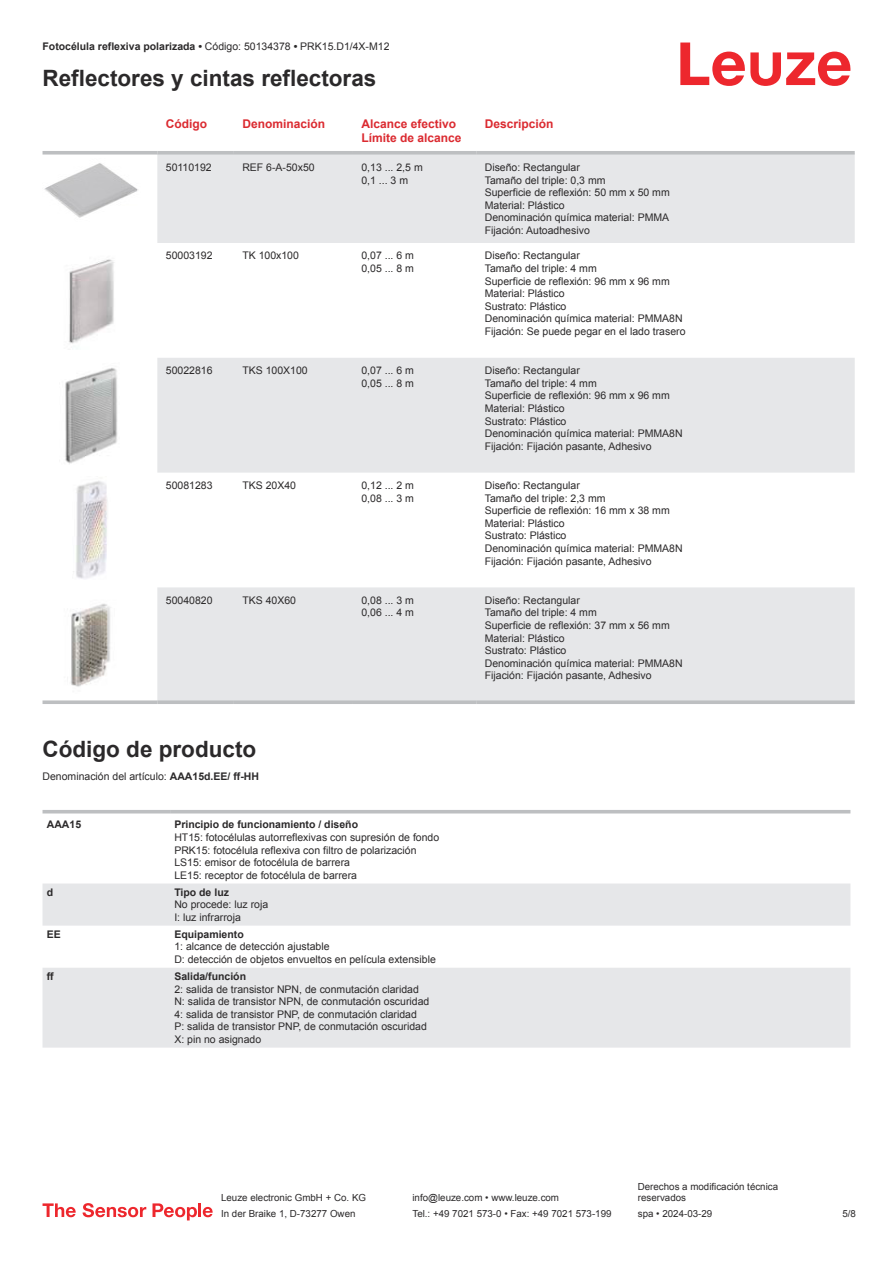
<style>
.page{position:relative;width:893px;height:1263px;background:#fff}
.page>*{position:absolute;margin:0;border:0;box-sizing:border-box;transform-origin:0 0}
.t1{font:700 22.5px "Arial";color:#2b292a}
.t2{font:700 12px/14.4px "Arial";color:#db2a30}
.t3{font:10.5px/12.6px "Arial";color:#2b292a}
.t4{font:700 10.5px "Arial";color:#2b292a}
.t5{font:9.75px/11.7px "Arial";color:#2b292a}
.s1{font-weight:400}
.s2{font-weight:700}
</style>
<div class="page">
<svg style="left:680px;top:43px;width:170px;height:43px"></svg>
<svg style="left:157px;top:155px;width:698px;height:545px;fill:#e6e7e9"></svg>
<svg style="left:43px;top:151px;width:114px;height:4px"></svg>
<svg style="left:157px;top:151px;width:77px;height:4px"></svg>
<svg style="left:234px;top:151px;width:119px;height:4px"></svg>
<svg style="left:353px;top:151px;width:123px;height:4px"></svg>
<svg style="left:476px;top:151px;width:379px;height:4px;background:#c1c3c5"></svg>
<svg style="left:43px;top:700px;width:114px;height:4px"></svg>
<svg style="left:157px;top:700px;width:77px;height:4px"></svg>
<svg style="left:234px;top:700px;width:119px;height:4px"></svg>
<svg style="left:353px;top:700px;width:123px;height:4px"></svg>
<svg style="left:476px;top:700px;width:379px;height:4px;background:#c1c3c5"></svg>
<img style="left:44px;top:163px;width:94px;height:55px">
<img style="left:69px;top:259px;width:45px;height:85px">
<img style="left:65px;top:368px;width:53px;height:96px">
<img style="left:73px;top:481px;width:34px;height:98px">
<img style="left:70px;top:603px;width:41px;height:84px">
<svg style="left:43px;top:813px;width:807px;height:1px"></svg>
<svg style="left:43px;top:883px;width:807px;height:164px;fill:#e6e7e9"></svg>
<hr style="left:43px;top:810px;width:127px;height:3px;background:#bdbfc1">
<hr style="left:170px;top:810px;width:680px;height:3px;background:#bdbfc1">
<svg style="left:43px;top:1203px;width:33px;height:14px"></svg>
<svg style="left:83px;top:1203px;width:63px;height:14px"></svg>
<svg style="left:153px;top:1203px;width:44px;height:17px"></svg>
<hr style="left:198px;top:1203px;width:3px;height:14px;background:#ed272d">
<svg style="left:203px;top:1207px;width:10px;height:10px"></svg>
<p class="t4" style="left:43px;top:43px;width:349px">Fotocélula reflexiva polarizada • <span class="s1">Código: 50134378</span> • <span class="s1">PRK15.D1/4X-M12</span></p>
<h1 class="t1" style="left:43px;top:70px;width:335px">Reflectores y cintas reflectoras</h1>
<p class="t2" style="left:166px;top:117px;width:43px">Código</p>
<p class="t2" style="left:242px;top:117px;width:84px">Denominación</p>
<p class="t2" style="left:361px;top:117px;width:102px">Alcance efectivo<br>Límite de alcance</p>
<p class="t2" style="left:485px;top:117px;width:70px">Descripción</p>
<p class="t3" style="left:166px;top:162px;width:47px">50110192</p>
<p class="t3" style="left:242px;top:162px;width:74px">REF 6-A-50x50</p>
<p class="t3" style="left:361px;top:162px;width:63px">0,13 ... 2,5 m<br>0,1 ... 3 m</p>
<p class="t3" style="left:485px;top:162px;width:186px">Diseño: Rectangular<br>Tamaño del triple: 0,3 mm<br>Superficie de reflexión: 50 mm x 50 mm<br>Material: Plástico<br>Denominación química material: PMMA<br>Fijación: Autoadhesivo</p>
<p class="t3" style="left:166px;top:250px;width:48px">50003192</p>
<p class="t3" style="left:242px;top:250px;width:58px">TK 100x100</p>
<p class="t3" style="left:361px;top:250px;width:54px">0,07 ... 6 m<br>0,05 ... 8 m</p>
<p class="t3" style="left:485px;top:250px;width:202px">Diseño: Rectangular<br>Tamaño del triple: 4 mm<br>Superficie de reflexión: 96 mm x 96 mm<br>Material: Plástico<br>Sustrato: Plástico<br>Denominación química material: PMMA8N<br>Fijación: Se puede pegar en el lado trasero</p>
<p class="t3" style="left:166px;top:365px;width:48px">50022816</p>
<p class="t3" style="left:242px;top:365px;width:67px">TKS 100X100</p>
<p class="t3" style="left:361px;top:365px;width:54px">0,07 ... 6 m<br>0,05 ... 8 m</p>
<p class="t3" style="left:485px;top:365px;width:199px">Diseño: Rectangular<br>Tamaño del triple: 4 mm<br>Superficie de reflexión: 96 mm x 96 mm<br>Material: Plástico<br>Sustrato: Plástico<br>Denominación química material: PMMA8N<br>Fijación: Fijación pasante, Adhesivo</p>
<p class="t3" style="left:166px;top:480px;width:48px">50081283</p>
<p class="t3" style="left:242px;top:480px;width:55px">TKS 20X40</p>
<p class="t3" style="left:361px;top:480px;width:54px">0,12 ... 2 m<br>0,08 ... 3 m</p>
<p class="t3" style="left:485px;top:480px;width:199px">Diseño: Rectangular<br>Tamaño del triple: 2,3 mm<br>Superficie de reflexión: 16 mm x 38 mm<br>Material: Plástico<br>Sustrato: Plástico<br>Denominación química material: PMMA8N<br>Fijación: Fijación pasante, Adhesivo</p>
<p class="t3" style="left:166px;top:595px;width:48px">50040820</p>
<p class="t3" style="left:242px;top:595px;width:55px">TKS 40X60</p>
<p class="t3" style="left:361px;top:595px;width:54px">0,08 ... 3 m<br>0,06 ... 4 m</p>
<p class="t3" style="left:485px;top:595px;width:199px">Diseño: Rectangular<br>Tamaño del triple: 4 mm<br>Superficie de reflexión: 37 mm x 56 mm<br>Material: Plástico<br>Sustrato: Plástico<br>Denominación química material: PMMA8N<br>Fijación: Fijación pasante, Adhesivo</p>
<h1 class="t1" style="left:43px;top:740px;width:215px">Código de producto</h1>
<p class="t3" style="left:43px;top:771px;width:218px">Denominación del artículo: <span class="s2">AAA15d.EE/ ff-HH</span></p>
<p class="t4" style="left:47px;top:821px;width:36px">AAA15</p>
<p class="t4" style="left:174px;top:821px;width:185px">Principio de funcionamiento / diseño</p>
<p class="t3" style="left:174px;top:832px;width:266px">HT15: fotocélulas autorreflexivas con supresión de fondo PRK15: fotocélula reflexiva con filtro de polarización LS15: emisor de fotocélula de barrera<br>LE15: receptor de fotocélula de barrera</p>
<p class="t4" style="left:47px;top:888px;width:8px">d</p>
<p class="t4" style="left:174px;top:888px;width:56px">Tipo de luz</p>
<p class="t3" style="left:174px;top:899px;width:95px">No procede: luz roja<br>I: luz infrarroja</p>
<p class="t4" style="left:47px;top:930px;width:16px">EE</p>
<p class="t4" style="left:174px;top:930px;width:71px">Equipamiento</p>
<p class="t3" style="left:174px;top:941px;width:263px">1: alcance de detección ajustable<br>D: detección de objetos envueltos en película extensible</p>
<p class="t4" style="left:47px;top:972px;width:8px">ff</p>
<p class="t4" style="left:174px;top:972px;width:73px">Salida/función</p>
<p class="t3" style="left:174px;top:983px;width:257px">2: salida de transistor NPN, de conmutación claridad N: salida de transistor NPN, de conmutación oscuridad 4: salida de transistor PNP, de conmutación claridad P: salida de transistor PNP, de conmutación oscuridad X: pin no asignado</p>
<p class="t5" style="left:221px;top:1193px;width:146px">Leuze electronic GmbH + Co. KG</p>
<p class="t5" style="left:412px;top:1193px;width:148px">info@leuze.com • www.leuze.com</p>
<p class="t5" style="left:638px;top:1181px;width:142px">Derechos a modificación técnica reservados</p>
<p class="t5" style="left:221px;top:1209px;width:136px">In der Braike 1, D-73277 Owen</p>
<p class="t5" style="left:412px;top:1209px;width:201px">Tel.: +49 7021 573-0 • Fax: +49 7021 573-199</p>
<p class="t5" style="left:638px;top:1209px;width:76px">spa • 2024-03-29</p>
<p class="t5" style="left:842px;top:1209px;width:15px">5 /8</p>
</div>
